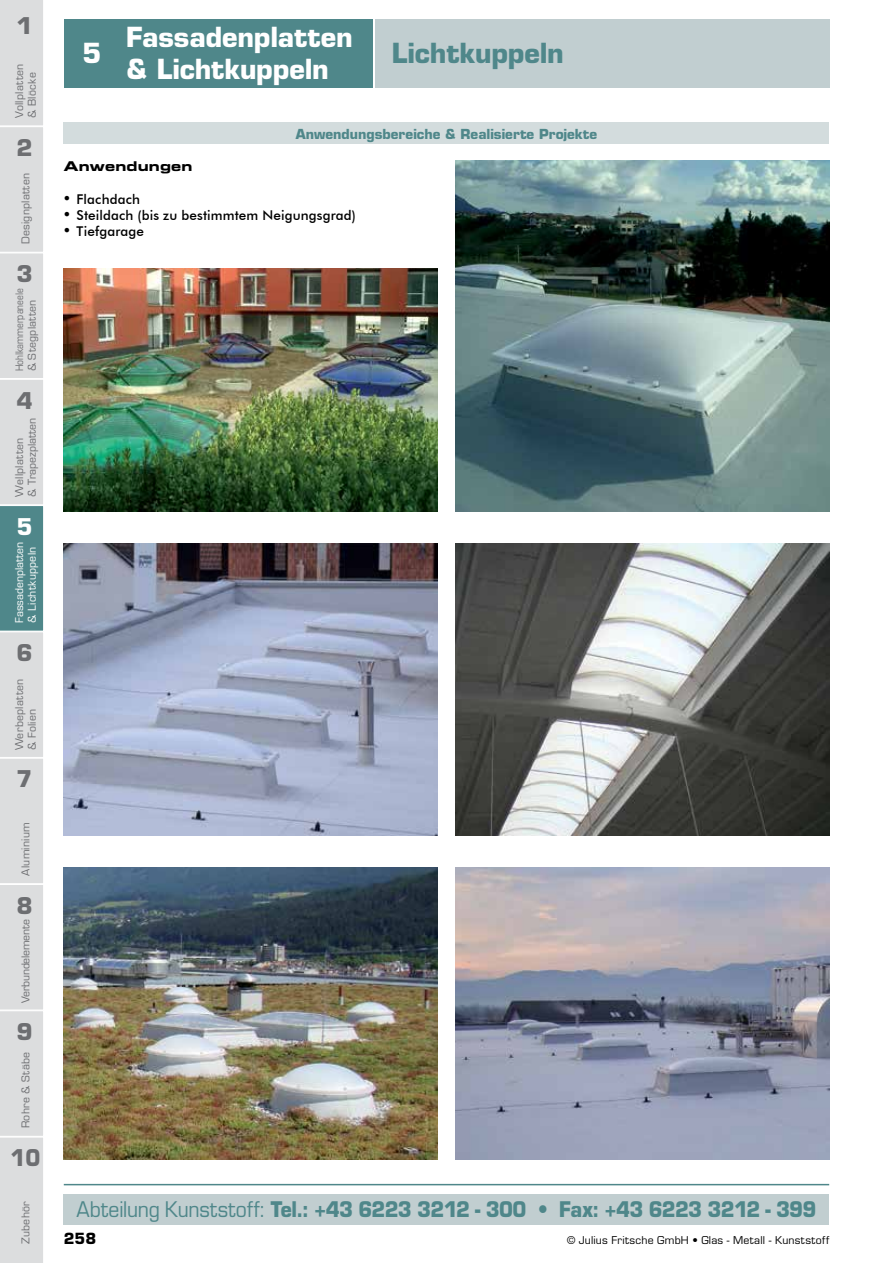
<style>
.page{position:relative;width:893px;height:1263px;background:#fff}
.page>*{position:absolute;margin:0;border:0;box-sizing:border-box;transform-origin:0 0}
.t1{font:700 27px/32.4px "Eurostile LT Std";letter-spacing:-.005em;color:#fff}
.t2{font:700 27px "Eurostile LT Std";letter-spacing:-.005em;color:#4f878a}
.t3{font:700 22.5px "Eurostile LT Std";color:#6d6e71}
.t4{font:700 22.5px "Eurostile LT Std";color:#6d6e71;scale:.92 1}
.t5{font:700 22.5px "Eurostile LT Std";color:#fff}
.t6{font:700 21px "Eurostile LT Std";letter-spacing:-.035em;color:#4f878a;scale:.92 1}
.t7{font:700 15px "Eurostile LT Std";color:#000}
.t8{font:500 13.5px "Futura BT";letter-spacing:.01em;color:#000}
.t9{font:700 13.5px "Eurostile LT Std";color:#4f878a}
.t10{font:13.5px "Eurostile LT Std Bold Ex 2";letter-spacing:.015em;color:#000}
.t11{font:10.5px/12.8px "Eurostile LT Std";letter-spacing:.02em;color:#6d6e71}
.t12{font:10.5px "Eurostile LT Std";letter-spacing:.02em;color:#000}
.t13{font:10.5px/12.8px "Eurostile LT Std";color:#fff}
.t14{font:10.5px/12.8px "Eurostile LT Std";color:#6d6e71}
.t15{font:condensed 10.5px "Eurostile LT Std";color:#6d6e71}
.t16{font:10.5px "Eurostile LT Std";letter-spacing:-.02em;color:#6d6e71}
.s1{font-family:"Times New Roman";font-weight:400;font-size:18px}
.s2{font-weight:400}
</style>
<div class="page">
<hr style="left:64px;top:1184px;width:765px;height:1px;background:#4f878a">
<svg style="left:0;top:0;width:44px;height:1263px;background:#cfd5d6"></svg>
<div style="left:64px;top:19px;width:309px;height:68px;background:#4f878a"></div>
<div style="left:64px;top:1194px;width:765px;height:30px;background:#c1ced0"></div>
<div style="left:375px;top:19px;width:454px;height:68px;background:#c1ced0"></div>
<div style="left:64px;top:123px;width:765px;height:21px;background:#d3dcdd"></div>
<img style="left:64px;top:268px;width:373px;height:243px">
<img style="left:64px;top:544px;width:373px;height:291px">
<img style="left:455px;top:544px;width:374px;height:291px">
<img style="left:455px;top:161px;width:374px;height:350px">
<img style="left:64px;top:868px;width:373px;height:291px">
<img style="left:455px;top:868px;width:374px;height:291px">
<h2 class="t3" style="left:16px;top:12px;width:18px">1</h2>
<p class="t11" style="left:13px;top:118px;width:55px;rotate:-90deg">Vollplatten &amp; Blöcke</p>
<h2 class="t3" style="left:16px;top:134px;width:18px">2</h2>
<p class="t11" style="left:19px;top:244px;width:73px;rotate:-90deg">Designplatten</p>
<h2 class="t3" style="left:16px;top:260px;width:18px">3</h2>
<p class="t15" style="left:13px;top:371px;width:85px;rotate:-90deg">Hohlkammerpaneele</p>
<p class="t11" style="left:26px;top:371px;width:73px;rotate:-90deg">&amp; Stegplatten</p>
<h2 class="t3" style="left:16px;top:386px;width:18px">4</h2>
<p class="t14" style="left:13px;top:497px;width:80px;rotate:-90deg">Wellplatten<br>&amp; Trapezplatten</p>
<h2 class="t5" style="left:16px;top:513px;width:18px">5</h2>
<p class="t13" style="left:13px;top:623px;width:83px;rotate:-90deg">Fassadenplatten &amp; Lichtkuppeln</p>
<h2 class="t3" style="left:16px;top:639px;width:18px">6</h2>
<p class="t11" style="left:13px;top:750px;width:73px;rotate:-90deg">Werbeplatten &amp; Folien</p>
<h2 class="t3" style="left:16px;top:765px;width:18px">7</h2>
<p class="t11" style="left:19px;top:875px;width:55px;rotate:-90deg">Aluminium</p>
<h2 class="t3" style="left:16px;top:891px;width:18px">8</h2>
<p class="t16" style="left:19px;top:1003px;width:85px;rotate:-90deg">Verbundelemente</p>
<h2 class="t3" style="left:16px;top:1018px;width:18px">9</h2>
<p class="t11" style="left:19px;top:1128px;width:78px;rotate:-90deg">Rohre &amp; Stäbe</p>
<h2 class="t4" style="left:11px;top:1144px;width:34px">10</h2>
<p class="t11" style="left:19px;top:1244px;width:44px;rotate:-90deg">Zubehör</p>
<h1 class="t1" style="left:82px;top:37px;width:21px">5</h1>
<h1 class="t1" style="left:126px;top:21px;width:228px">Fassadenplatten &amp; Lichtkuppeln</h1>
<h1 class="t2" style="left:392px;top:37px;width:174px">Lichtkuppeln</h1>
<p class="t9" style="left:296px;top:125px;width:303px">Anwendungsbereiche &amp; Realisierte Projekte</p>
<p class="t10" style="left:64px;top:157px;width:130px">Anwendungen</p>
<p class="t8" style="left:64px;top:190px;width:78px"><span class="s1">•</span> Flachdach</p>
<p class="t8" style="left:64px;top:207px;width:294px"><span class="s1">•</span> Steildach (bis zu bestimmtem Neigungsgrad)</p>
<p class="t8" style="left:64px;top:223px;width:82px"><span class="s1">•</span> Tiefgarage</p>
<h3 class="t6" style="left:77px;top:1196px;width:806px"><span class="s2">Abteilung Kunststoff:</span> Tel.: +43 6223 3212 - 300 • Fax: +43 6223 3212 - 399</h3>
<h3 class="t7" style="left:64px;top:1229px;width:34px">258</h3>
<p class="t12" style="left:567px;top:1234px;width:264px">© Julius Fritsche GmbH • Glas - Metall - Kunststoff</p>
</div>
